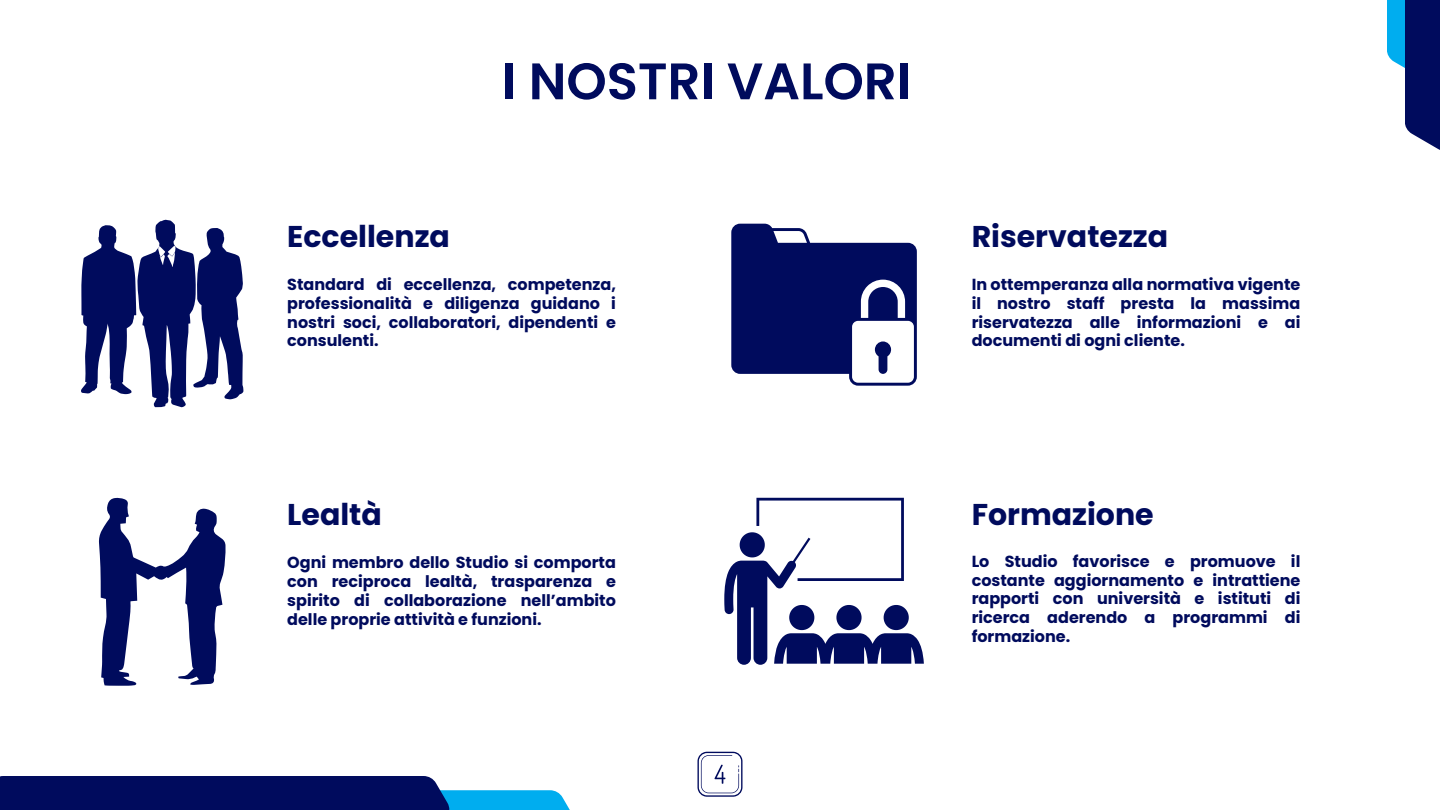
<style>
.page{position:relative;width:1440px;height:810px;background:#fff}
.page>*{position:absolute;margin:0;border:0;box-sizing:border-box;transform-origin:0 0}
.t1{font:600 51.3px "Poppins";color:#000b5d}
.t2{font:700 30px "Poppins";color:#000b5d}
.t3{font:700 16px/18.8px "Poppins";color:#000b5d;text-align:justify}
</style>
<div class="page">
<svg style="left:1387px;top:0;width:18px;height:68px"></svg>
<div style="left:1405px;top:0;width:35px;height:151px;background:#000b5d"></div>
<div style="left:327px;top:790px;width:249px;height:20px;background:#00adef"></div>
<div style="left:0;top:776px;width:450px;height:34px;background:#000b5d"></div>
<svg style="left:698px;top:752px;width:44px;height:45px"></svg>
<svg style="left:81px;top:220px;width:162px;height:187px"></svg>
<svg style="left:731px;top:224px;width:186px;height:162px"></svg>
<svg style="left:99px;top:498px;width:126px;height:188px"></svg>
<svg style="left:724px;top:498px;width:200px;height:167px"></svg>
<h1 class="t2" style="left:287px;top:216px;width:164px">Eccellenza</h1>
<p class="t1" style="left:502px;top:45px;width:410px">I NOSTRI VALORI</p>
<h2 class="t2" style="left:972px;top:216px;width:198px">Riservatezza</h2>
<h2 class="t3" style="left:287px;top:275px;width:330px">Standard di eccellenza, competenza, professionalità e diligenza guidano i nostri soci, collaboratori, dipendenti e consulenti.</h2>
<p class="t3" style="left:972px;top:275px;width:330px">In ottemperanza alla normativa vigente il nostro staff presta la massima riservatezza alle informazioni e ai documenti di ogni cliente.</p>
<p class="t2" style="left:287px;top:494px;width:96px">Lealtà</p>
<p class="t2" style="left:972px;top:494px;width:184px">Formazione</p>
<p class="t3" style="left:287px;top:553px;width:330px">Ogni membro dello Studio si comporta con reciproca lealtà, trasparenza e spirito di collaborazione nell’ambito delle proprie attività e funzioni.</p>
<h2 class="t3" style="left:972px;top:552px;width:330px">Lo Studio favorisce e promuove il costante aggiornamento e intrattiene rapporti con università e istituti di ricerca aderendo a programmi di formazione.</h2>
</div>
